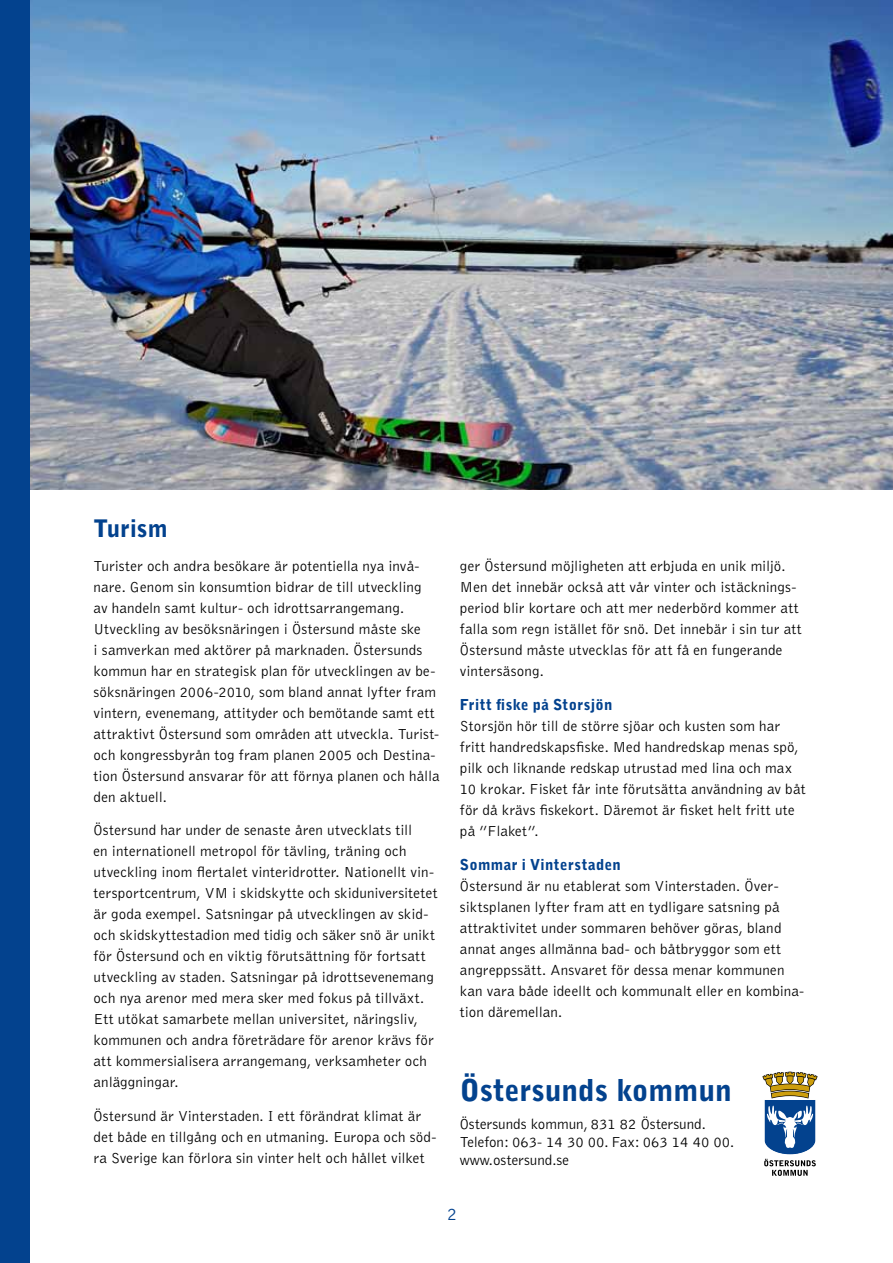
<style>
.page{position:relative;width:893px;height:1263px;background:#fff}
.page>*{position:absolute;margin:0;border:0;box-sizing:border-box;transform-origin:0 0}
.t1{font:900 30px "Bell Gothic";color:#03428e}
.t2{font:900 24px "Bell Gothic";letter-spacing:.01em;color:#03428e}
.t3{font:300 18px "Bell Gothic";color:#03428e}
.t4{font:300 15px/21px "Bell Gothic";letter-spacing:.01em;color:#000}
.t5{font:900 15px "Bell Gothic";letter-spacing:.025em;color:#03428e}
</style>
<div class="page">
<img style="left:30px;top:0;width:863px;height:490px">
<div style="left:0;top:0;width:30px;height:1263px;background:#03428e"></div>
<svg style="left:762px;top:1071px;width:56px;height:105px"></svg>
<h2 class="t2" style="left:94px;top:514px;width:76px">Turism</h2>
<p class="t4" style="left:94px;top:555px;width:347px">Turister och andra besökare är potentiella nya invå&shy;nare. Genom sin konsumtion bidrar de till utveckling av handeln samt kultur- och idrottsarrangemang.<br>Utveckling av besöksnäringen i Östersund måste ske<br>i samverkan med aktörer på marknaden. Östersunds kommun har en strategisk plan för utvecklingen av be&shy;söksnäringen 2006-2010, som bland annat lyfter fram vintern, evenemang, attityder och bemötande samt ett attraktivt Östersund som områden att utveckla. Turist&shy;och kongressbyrån tog fram planen 2005 och Destina&shy;tion Östersund ansvarar för att förnya planen och hålla den aktuell.</p>
<p class="t4" style="left:94px;top:820px;width:346px">Östersund har under de senaste åren utvecklats till<br>en internationell metropol för tävling, träning och utveckling inom flertalet vinteridrotter. Nationellt vin&shy;tersportcentrum, VM i skidskytte och skiduniversitetet är goda exempel. Satsningar på utvecklingen av skid&shy;och skidskyttestadion med tidig och säker snö är unikt för Östersund och en viktig förutsättning för fortsatt utveckling av staden. Satsningar på idrottsevenemang och nya arenor med mera sker med fokus på tillväxt.<br>Ett utökat samarbete mellan universitet, näringsliv, kommunen och andra företrädare för arenor krävs för att kommersialisera arrangemang, verksamheter och anläggningar.</p>
<p class="t4" style="left:94px;top:1106px;width:344px">Östersund är Vinterstaden. I ett förändrat klimat är det både en tillgång och en utmaning. Europa och söd&shy;ra Sverige kan förlora sin vinter helt och hållet vilket</p>
<p class="t4" style="left:460px;top:556px;width:343px">ger Östersund möjligheten att erbjuda en unik miljö.<br>Men det innebär också att vår vinter och istäcknings&shy;period blir kortare och att mer nederbörd kommer att falla som regn istället för snö. Det innebär i sin tur att Östersund måste utvecklas för att få en fungerande vintersäsong.</p>
<p class="t5" style="left:460px;top:696px;width:154px">Fritt fiske på Storsjön</p>
<p class="t4" style="left:460px;top:716px;width:347px">Storsjön hör till de större sjöar och kusten som har fritt handredskapsfiske. Med handredskap menas spö, pilk och liknande redskap utrustad med lina och max 10 krokar. Fisket får inte förutsätta användning av båt för då krävs fiskekort. Däremot är fisket helt fritt ute på ”Flaket”.</p>
<p class="t5" style="left:460px;top:855px;width:162px">Sommar i Vinterstaden</p>
<p class="t4" style="left:460px;top:875px;width:346px">Östersund är nu etablerat som Vinterstaden. Över&shy;siktsplanen lyfter fram att en tydligare satsning på attraktivitet under sommaren behöver göras, bland annat anges allmänna bad- och båtbryggor som ett angreppssätt. Ansvaret för dessa menar kommunen kan vara både ideellt och kommunalt eller en kombina&shy;tion däremellan.</p>
<h1 class="t1" style="left:460px;top:1073px;width:274px">Östersunds kommun</h1>
<p class="t4" style="left:460px;top:1115px;width:276px;line-height:18px">Östersunds kommun, 831 82 Östersund.<br>Telefon: 063- 14 30 00. Fax: 063 14 40 00. www.ostersund.se</p>
<p class="t3" style="left:447px;top:1204px;width:12px">2</p>
</div>
